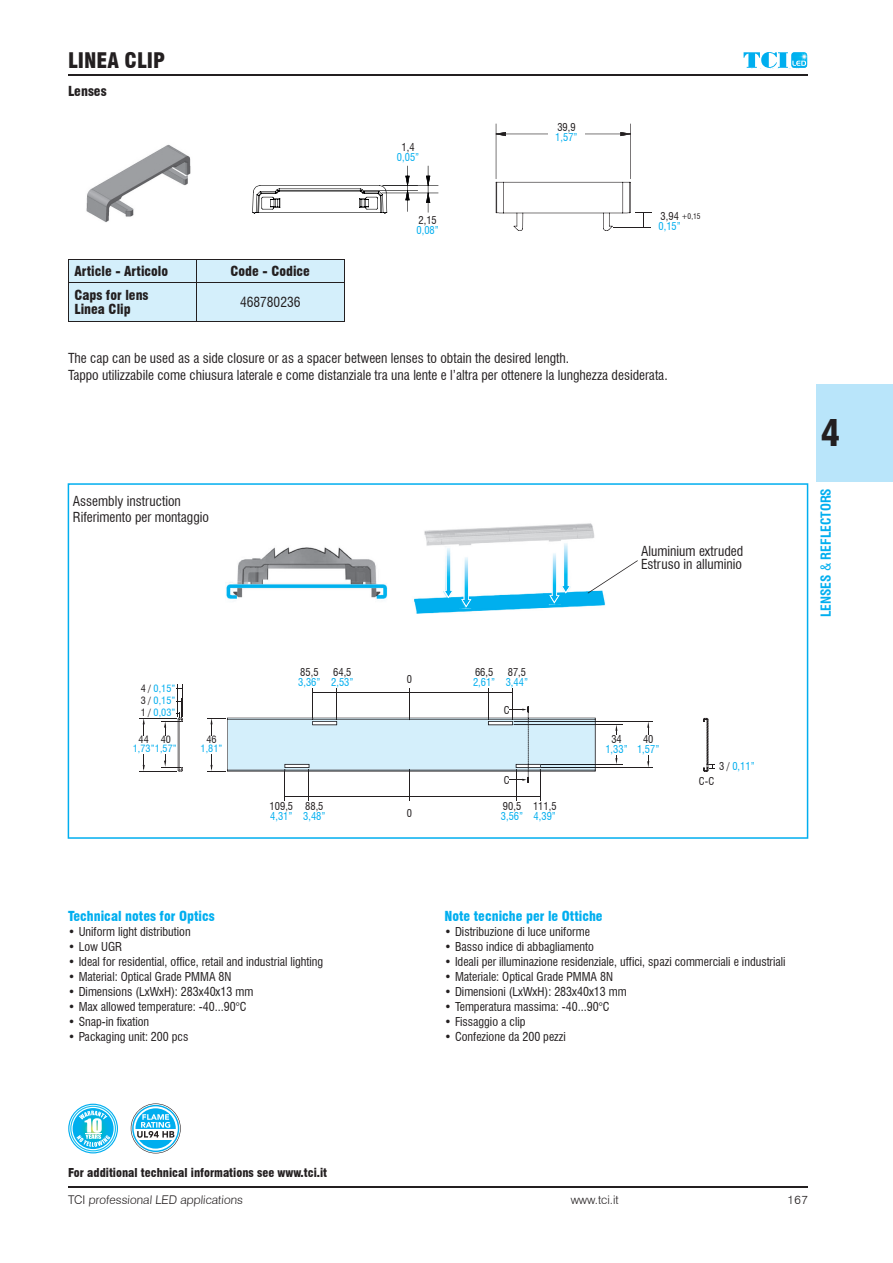
<style>
.page{position:relative;width:893px;height:1263px;background:#fff}
.page>*{position:absolute;margin:0;border:0;box-sizing:border-box;transform-origin:0 0}
.t1{font:900 condensed 36px "Swiss 721 BT";color:#231f20}
.t2{font:900 condensed 21px "Swiss 721 BT";color:#231f20}
.t3{font:condensed 13.5px/16.5px "Swiss 721 BT";color:#231f20}
.t4{font:900 condensed 13.5px/14.2px "Swiss 721 BT";color:#231f20}
.t5{font:900 condensed 13.5px "Swiss 721 BT";color:#00aeef}
.t6{font:700 condensed 13.5px "Swiss 721 BT";color:#00aeef}
.t7{font:condensed 12px "Swiss 721 BT";color:#231f20}
.t8{font:900 condensed 12px "Swiss 721 BT";color:#231f20}
.t9{font:300 12px "Swiss 721 BT";color:#231f20}
.t10{font:condensed 10.5px "Swiss 721 BT";color:#00aeef}
.t11{font:condensed 10.5px "Swiss 721 BT";color:#231f20}
.t12{font:condensed 9.75px/12.1px "Swiss 721 BT";color:#00aeef;text-align:justify;scale:1.05 1}
.t13{font:condensed 9.75px "Swiss 721 BT";color:#231f20;scale:1.05 1}
.t14{font:condensed 7.5px "Swiss 721 BT";color:#231f20}
.s1{color:#231f20}
.s2{font-weight:400}
</style>
<div class="page">
<hr style="left:68px;top:74px;width:740px;height:2px;background:#231f20">
<hr style="left:68px;top:1186px;width:740px;height:2px;background:#231f20">
<img style="left:806px;top:53px;width:1px;height:14px">
<svg style="left:744px;top:52px;width:62px;height:16px"></svg>
<div style="left:816px;top:384px;width:77px;height:98px;background:#b9e5fa"></div>
<svg style="left:131px;top:1103px;width:50px;height:50px"></svg>
<svg style="left:68px;top:1104px;width:50px;height:49px"></svg>
<div style="left:68px;top:260px;width:277px;height:61px;background:#d4effb"></div>
<hr style="left:68px;top:282px;width:128px;height:1px;background:#231f20">
<hr style="left:68px;top:283px;width:1px;height:38px;background:#231f20">
<hr style="left:196px;top:282px;width:149px;height:1px;background:#231f20">
<hr style="left:196px;top:283px;width:1px;height:38px;background:#231f20">
<hr style="left:344px;top:283px;width:1px;height:38px;background:#231f20">
<hr style="left:68px;top:321px;width:128px;height:1px;background:#231f20">
<hr style="left:196px;top:321px;width:149px;height:1px;background:#231f20">
<svg style="left:68px;top:483px;width:740px;height:356px"></svg>
<img style="left:225px;top:545px;width:163px;height:57px">
<img style="left:410px;top:516px;width:197px;height:107px">
<img style="left:443px;top:547px;width:11px;height:51px">
<img style="left:461px;top:556px;width:10px;height:51px">
<img style="left:549px;top:552px;width:10px;height:51px">
<img style="left:561px;top:542px;width:10px;height:51px">
<hr style="left:313px;top:688px;width:1px;height:32px;background:#231f20">
<hr style="left:178px;top:684px;width:1px;height:33px;background:#231f20">
<hr style="left:182px;top:684px;width:1px;height:33px;background:#231f20">
<hr style="left:336px;top:688px;width:1px;height:32px;background:#231f20">
<hr style="left:313px;top:692px;width:199px;height:1px;background:#231f20">
<hr style="left:512px;top:688px;width:1px;height:32px;background:#231f20">
<hr style="left:488px;top:688px;width:1px;height:32px;background:#231f20">
<hr style="left:409px;top:688px;width:1px;height:32px;background:#231f20">
<hr style="left:285px;top:769px;width:1px;height:32px;background:#231f20">
<hr style="left:308px;top:769px;width:1px;height:32px;background:#231f20">
<hr style="left:285px;top:796px;width:255px;height:1px;background:#231f20">
<hr style="left:540px;top:769px;width:1px;height:32px;background:#231f20">
<hr style="left:516px;top:769px;width:1px;height:32px;background:#231f20">
<hr style="left:409px;top:769px;width:1px;height:32px;background:#231f20">
<hr style="left:139px;top:771px;width:38px;height:1px;background:#231f20">
<hr style="left:139px;top:718px;width:38px;height:1px;background:#231f20">
<hr style="left:143px;top:722px;width:1px;height:46px;background:#231f20">
<div style="left:130px;top:736px;width:28px;height:18px;background:#fff"></div>
<div style="left:155px;top:735px;width:22px;height:18px;background:#fff"></div>
<hr style="left:616px;top:729px;width:1px;height:31px;background:#231f20">
<hr style="left:541px;top:767px;width:111px;height:1px;background:#231f20">
<hr style="left:541px;top:764px;width:82px;height:1px;background:#231f20">
<hr style="left:514px;top:721px;width:138px;height:1px;background:#231f20">
<hr style="left:514px;top:724px;width:109px;height:1px;background:#231f20">
<hr style="left:648px;top:726px;width:1px;height:37px;background:#231f20">
<div style="left:634px;top:735px;width:28px;height:19px;background:#fff"></div>
<div style="left:602px;top:735px;width:29px;height:19px;background:#fff"></div>
<svg style="left:703px;top:718px;width:12px;height:54px"></svg>
<div style="left:141px;top:684px;width:34px;height:9px;background:#fff"></div>
<div style="left:141px;top:696px;width:34px;height:8px;background:#fff"></div>
<div style="left:141px;top:709px;width:34px;height:8px;background:#fff"></div>
<svg style="left:161px;top:698px;width:435px;height:85px"></svg>
<img style="left:86px;top:144px;width:105px;height:78px">
<svg style="left:252px;top:166px;width:186px;height:48px"></svg>
<svg style="left:496px;top:124px;width:156px;height:107px"></svg>
<svg style="left:588px;top:560px;width:50px;height:33px"></svg>
<h2 class="t2" style="left:68px;top:48px;width:99px">LINEA CLIP</h2>
<p class="t4" style="left:68px;top:83px;width:40px">Lenses</p>
<p class="t4" style="left:74px;top:264px;width:95px">Article - Articolo</p>
<p class="t4" style="left:230px;top:264px;width:81px">Code - Codice</p>
<p class="t4" style="left:74px;top:288px;width:76px">Caps for lens<br>Linea Clip</p>
<p class="t3" style="left:240px;top:294px;width:62px">468780236</p>
<p class="t11" style="left:402px;top:141px;width:15px">1,4</p>
<p class="t10" style="left:397px;top:151px;width:24px">0,05”</p>
<p class="t11" style="left:419px;top:214px;width:20px">2,15</p>
<p class="t10" style="left:416px;top:224px;width:24px">0,08”</p>
<p class="t11" style="left:557px;top:121px;width:20px">39,9</p>
<p class="t10" style="left:555px;top:131px;width:24px">1,57”</p>
<p class="t11" style="left:661px;top:210px;width:20px">3,94</p>
<p class="t10" style="left:658px;top:220px;width:24px">0,15”</p>
<p class="t14" style="left:681px;top:212px;width:21px">+0,15</p>
<p class="t3" style="left:68px;top:350px;width:601px">The cap can be used as a side closure or as a spacer between lenses to obtain the desired length.<br>Tappo utilizzabile come chiusura laterale e come distanziale tra una lente e l’altra per ottenere la lunghezza desiderata.</p>
<p class="t3" style="left:73px;top:493px;width:138px">Assembly instruction<br>Riferimento per montaggio</p>
<p class="t12" style="left:141px;top:682px;width:35px"><span class="s1">4 /</span> 0,15” <span class="s1">3 /</span> 0,15” <span class="s1">1 /</span> 0,03”</p>
<p class="t11" style="left:300px;top:665px;width:20px">85,5</p>
<p class="t10" style="left:298px;top:676px;width:24px">3,36”</p>
<p class="t11" style="left:333px;top:665px;width:20px">64,5</p>
<p class="t10" style="left:331px;top:676px;width:24px">2,53”</p>
<p class="t11" style="left:407px;top:673px;width:7px">0</p>
<p class="t11" style="left:475px;top:665px;width:20px">66,5</p>
<p class="t10" style="left:473px;top:676px;width:24px">2,61”</p>
<p class="t11" style="left:508px;top:665px;width:20px">87,5</p>
<p class="t10" style="left:506px;top:676px;width:24px">3,44”</p>
<p class="t11" style="left:504px;top:704px;width:7px">C</p>
<p class="t3" style="left:641px;top:544px;width:104px;line-height:13.5px">Aluminium extruded<br>Estruso in alluminio</p>
<p class="t13" style="left:161px;top:734px;width:11px">40</p>
<p class="t11" style="left:643px;top:732px;width:12px">40</p>
<p class="t10" style="left:637px;top:743px;width:24px">1,57”</p>
<p class="t11" style="left:611px;top:733px;width:12px">34</p>
<p class="t10" style="left:605px;top:743px;width:24px">1,33”</p>
<p class="t13" style="left:206px;top:734px;width:11px">46</p>
<p class="t12" style="left:201px;top:742px;width:22px">1,81”</p>
<p class="t13" style="left:139px;top:734px;width:11px">44</p>
<p class="t12" style="left:133px;top:742px;width:43px">1,73”1,57”</p>
<p class="t11" style="left:270px;top:799px;width:25px">109,5</p>
<p class="t10" style="left:270px;top:810px;width:24px">4,31”</p>
<p class="t11" style="left:305px;top:799px;width:20px">88,5</p>
<p class="t10" style="left:303px;top:810px;width:24px">3,48”</p>
<p class="t11" style="left:407px;top:807px;width:7px">0</p>
<p class="t11" style="left:504px;top:774px;width:7px">C</p>
<p class="t11" style="left:503px;top:799px;width:20px">90,5</p>
<p class="t10" style="left:501px;top:810px;width:24px">3,56”</p>
<p class="t11" style="left:533px;top:799px;width:25px">111,5</p>
<p class="t10" style="left:534px;top:810px;width:24px">4,39”</p>
<p class="t10" style="left:719px;top:760px;width:37px"><span class="s1">3 /</span> 0,11”</p>
<p class="t11" style="left:699px;top:775px;width:17px">C-C</p>
<h1 class="t1" style="left:821px;top:412px;width:21px">4</h1>
<p class="t6" style="left:818px;top:617px;width:131px;rotate:-90deg">LENSES <span class="s2">&amp;</span> REFLECTORS</p>
<p class="t5" style="left:68px;top:908px;width:148px">Technical notes for Optics</p>
<p class="t7" style="left:68px;top:925px;width:124px">• Uniform light distribution</p>
<p class="t7" style="left:68px;top:940px;width:56px">• Low UGR</p>
<p class="t7" style="left:68px;top:955px;width:257px">• Ideal for residential, office, retail and industrial lighting</p>
<p class="t7" style="left:68px;top:970px;width:165px">• Material: Optical Grade PMMA 8N</p>
<p class="t7" style="left:68px;top:985px;width:187px">• Dimensions (LxWxH): 283x40x13 mm</p>
<p class="t7" style="left:68px;top:1000px;width:180px">• Max allowed temperature: -40...90°C</p>
<p class="t7" style="left:68px;top:1015px;width:83px">• Snap-in fixation</p>
<p class="t7" style="left:68px;top:1030px;width:122px">• Packaging unit: 200 pcs</p>
<p class="t5" style="left:444px;top:908px;width:160px">Note tecniche per le Ottiche</p>
<p class="t7" style="left:444px;top:925px;width:147px">• Distribuzione di luce uniforme</p>
<p class="t7" style="left:444px;top:940px;width:151px">• Basso indice di abbagliamento</p>
<p class="t7" style="left:444px;top:955px;width:343px">• Ideali per illuminazione residenziale, uffici, spazi commerciali e industriali</p>
<p class="t7" style="left:444px;top:970px;width:170px">• Materiale: Optical Grade PMMA 8N</p>
<p class="t7" style="left:444px;top:985px;width:184px">• Dimensioni (LxWxH): 283x40x13 mm</p>
<p class="t7" style="left:444px;top:1000px;width:167px">• Temperatura massima: -40...90°C</p>
<p class="t7" style="left:444px;top:1015px;width:83px">• Fissaggio a clip</p>
<p class="t7" style="left:444px;top:1030px;width:123px">• Confezione da 200 pezzi</p>
<p class="t8" style="left:68px;top:1166px;width:261px">For additional technical informations see www.tci.it</p>
<p class="t9" style="left:68px;top:1192px;width:177px">TCI professional LED applications</p>
<p class="t9" style="left:571px;top:1192px;width:50px">www.tci.it</p>
<p class="t9" style="left:788px;top:1192px;width:22px">167</p>
</div>
